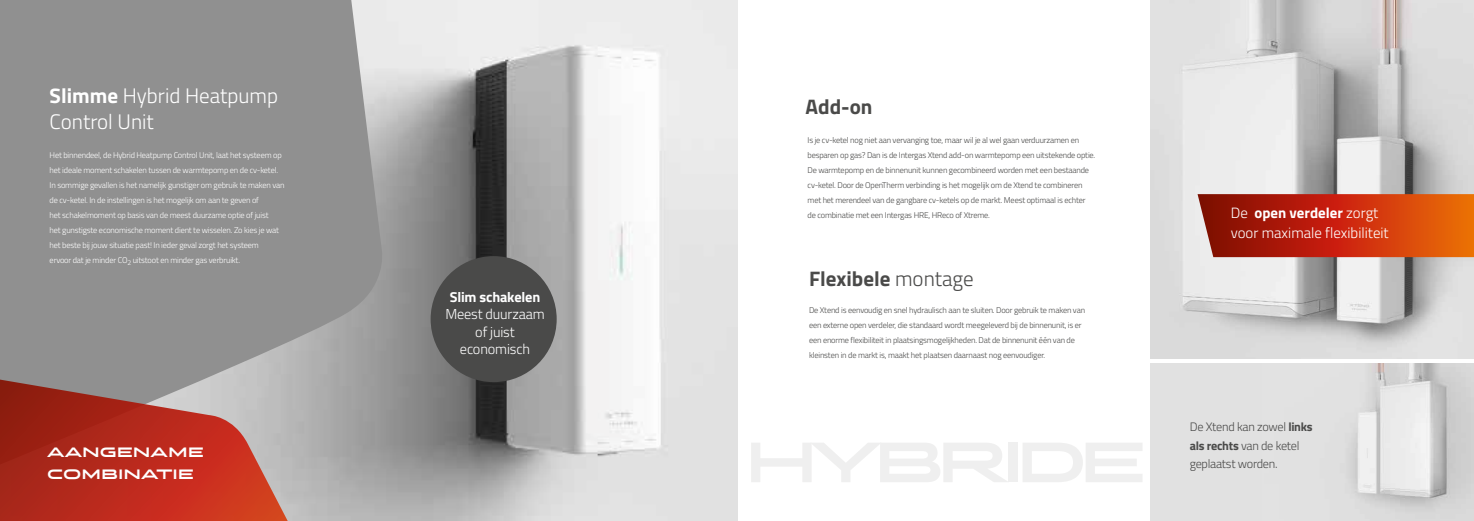
<style>
.page{position:relative;width:1474px;height:521px;background:#fff}
.page>*{position:absolute;margin:0;border:0;box-sizing:border-box;transform-origin:0 0}
.t1{font:300 21px/25.4px "Titillium Web";color:#fff}
.t2{font:700 21px "Titillium Web";color:#4a4a49}
.t3{font:300 14.88px/19.6px "Titillium Web";color:#fff}
.t4{font:300 14.35px/17.2px "Titillium Web";letter-spacing:-.01em;color:#fff;text-align:center}
.t5{font:700 14.35px "Titillium Web";letter-spacing:-.01em;color:#fff}
.t6{font:13.47px/22.1px "Stereo Gothic 750 Regular 2";color:#fff}
.t7{font:300 12.25px/18.4px "Titillium Web";letter-spacing:-.02em;color:#4a4a49}
.t8{font:300 8.31px/14.9px "Titillium Web";letter-spacing:-.02em;color:#4a4a49}
.t9{font:300 8.31px/14.9px "Titillium Web";letter-spacing:-.02em;color:#fff}
.s1{font-weight:700}
.s2{font-weight:300}
</style>
<div class="page">
<img style="left:387px;top:0;width:351px;height:521px">
<svg style="left:0;top:0;width:387px;height:521px;background:#959595"></svg>
<svg style="left:0;top:373px;width:296px;height:148px;background:#b45046"></svg>
<img style="left:1150px;top:0;width:323px;height:358px">
<svg style="left:1197px;top:194px;width:276px;height:63px;background:#c13611"></svg>
<div style="left:430px;top:256px;width:126px;height:126px;background:#4a4a49;border-radius:50%"></div>
<div style="left:1150px;top:364px;width:323px;height:157px;background:#e1e1e1"></div>
<img style="left:1350px;top:364px;width:123px;height:148px">
<h1 class="t1" style="left:50px;top:82px;width:230px"><span class="s1">Slimme</span> Hybrid Heatpump<br>Control Unit</h1>
<p class="t9" style="left:50px;top:148px;width:236px">Het binnendeel, de Hybrid Heatpump Control Unit, laat het systeem op het ideale moment schakelen tussen de warmtepomp en de cv-ketel.<br>In sommige gevallen is het namelijk gunstiger om gebruik te maken van de cv-ketel. In de instellingen is het mogelijk om aan te geven of<br>het schakelmoment op basis van de meest duurzame optie of juist<br>het gunstigste economische moment dient te wisselen. Zo kies je wat het beste bij jouw situatie past! In ieder geval zorgt het systeem<br>ervoor dat je minder CO<sub>2</sub> uitstoot en minder gas verbruikt.</p>
<h3 class="t6" style="left:47px;top:440px;width:158px">AANGENAME<br>COMBINATIE</h3>
<h1 class="t2" style="left:805px;top:91px;width:68px">Add-on</h1>
<p class="t8" style="left:807px;top:133px;width:289px">Is je cv-ketel nog niet aan vervanging toe, maar wil je al wel gaan verduurzamen en besparen op gas? Dan is de Intergas Xtend add-on warmtepomp een uitstekende optie.<br>De warmtepomp en de binnenunit kunnen gecombineerd worden met een bestaande cv-ketel. Door de OpenTherm verbinding is het mogelijk om de Xtend te combineren met het merendeel van de gangbare cv-ketels op de markt. Meest optimaal is echter de combinatie met een Intergas HRE, HReco of Xtreme.</p>
<h1 class="t2" style="left:809px;top:263px;width:166px">Flexibele <span class="s2">montage</span></h1>
<h3 class="t5" style="left:449px;top:286px;width:92px">Slim schakelen</h3>
<h3 class="t4" style="left:445px;top:305px;width:101px">Meest duurzaam of juist economisch</h3>
<p class="t8" style="left:809px;top:303px;width:277px">De Xtend is eenvoudig en snel hydraulisch aan te sluiten. Door gebruik te maken van een externe open verdeler, die standaard wordt meegeleverd bij de binnenunit, is er een enorme flexibiliteit in plaatsingsmogelijkheden. Dat de binnenunit één van de kleinsten in de markt is, maakt het plaatsen daarnaast nog eenvoudiger.</p>
<h2 class="t3" style="left:1230px;top:203px;width:159px">De <span class="s1">open verdeler</span> zorgt voor maximale flexibiliteit</h2>
<h3 class="t7" style="left:1189px;top:417px;width:124px">De Xtend kan zowel <span class="s1">links als rechts</span> van de ketel geplaatst worden.</h3>
</div>
